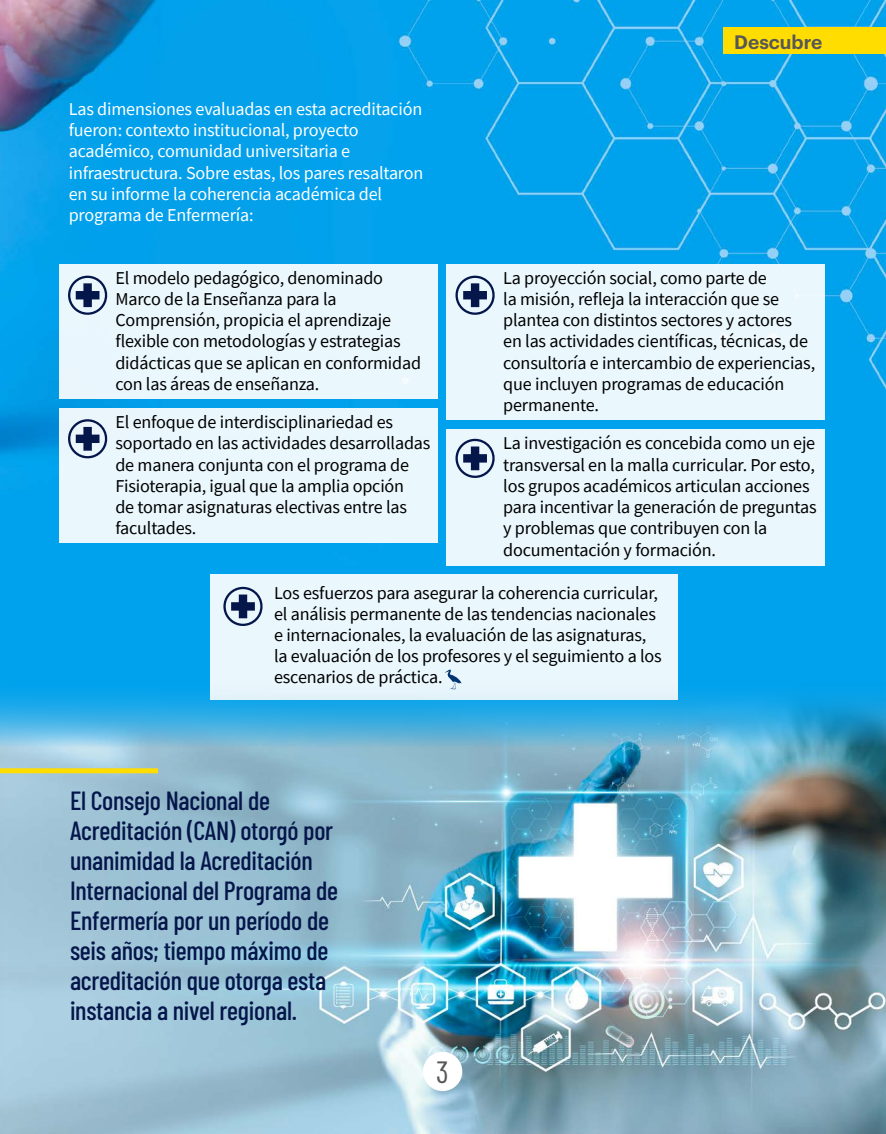
<style>
.page{position:relative;width:886px;height:1134px;background:#fff}
.page>*{position:absolute;margin:0;border:0;box-sizing:border-box;transform-origin:0 0}
.t1{font:30.75px "Barlow Condensed";color:#575756}
.t2{font:500 26.25px/30px "Barlow Condensed";letter-spacing:-.01em;color:#04164a}
.t3{font:600 19px "Graphik";color:#575756}
.t4{font:18.12px/21.2px "Source Sans Pro";letter-spacing:-.01em;color:#000}
.t5{font:18.12px/21.2px "Source Sans Pro";letter-spacing:-.01em;color:#fff}
</style>
<div class="page">
<img style="left:0;top:0;width:886px;height:677px">
<div style="left:59px;top:264px;width:379px;height:135px;background:#eaf7fd"></div>
<div style="left:447px;top:264px;width:378px;height:156px;background:#eaf7fd"></div>
<div style="left:59px;top:408px;width:379px;height:135px;background:#eaf7fd"></div>
<div style="left:447px;top:429px;width:378px;height:137px;background:#eaf7fd"></div>
<div style="left:210px;top:574px;width:468px;height:125px;background:#eaf7fd"></div>
<div style="left:723px;top:27px;width:163px;height:26px;background:#fd0"></div>
<img style="left:0;top:677px;width:886px;height:457px">
<div style="left:0;top:768px;width:158px;height:5px;background:#fd0"></div>
<svg style="left:68px;top:276px;width:40px;height:39px"></svg>
<svg style="left:455px;top:276px;width:40px;height:39px"></svg>
<svg style="left:455px;top:439px;width:40px;height:39px"></svg>
<svg style="left:223px;top:587px;width:40px;height:39px"></svg>
<svg style="left:68px;top:419px;width:40px;height:40px"></svg>
<div style="left:423px;top:1052px;width:39px;height:39px;background:#fff;border-radius:50%"></div>
<svg style="left:444px;top:670px;width:18px;height:20px"></svg>
<p class="t5" style="left:69px;top:98px;width:356px">Las dimensiones evaluadas en esta acreditación fueron: contexto institucional, proyecto académico, comunidad universitaria e infraestructura. Sobre estas, los pares resaltaron en su informe la coherencia académica del programa de Enfermería:</p>
<p class="t3" style="left:734px;top:28px;width:90px">Descubre</p>
<p class="t4" style="left:503px;top:267px;width:313px">La proyección social, como parte de<br>la misión, refleja la interacción que se plantea con distintos sectores y actores en las actividades científicas, técnicas, de consultoría e intercambio de experiencias, que incluyen programas de educación permanente.</p>
<p class="t4" style="left:503px;top:433px;width:315px">La investigación es concebida como un eje transversal en la malla curricular. Por esto, los grupos académicos articulan acciones para incentivar la generación de preguntas y problemas que contribuyen con la documentación y formación.</p>
<p class="t4" style="left:274px;top:582px;width:389px">Los esfuerzos para asegurar la coherencia curricular, el análisis permanente de las tendencias nacionales e internacionales, la evaluación de las asignaturas, la evaluación de los profesores y el seguimiento a los escenarios de práctica.</p>
<p class="t4" style="left:115px;top:267px;width:307px">El modelo pedagógico, denominado Marco de la Enseñanza para la Comprensión, propicia el aprendizaje flexible con metodologías y estrategias didácticas que se aplican en conformidad con las áreas de enseñanza.</p>
<p class="t4" style="left:115px;top:411px;width:316px">El enfoque de interdisciplinariedad es soportado en las actividades desarrolladas de manera conjunta con el programa de Fisioterapia, igual que la amplia opción<br>de tomar asignaturas electivas entre las facultades.</p>
<h2 class="t2" style="left:70px;top:784px;width:270px">El Consejo Nacional de<br>Acreditación (CAN) otorgó por unanimidad la Acreditación<br>Internacional del Programa de<br>Enfermería por un período de seis años; tiempo máximo de acreditación que otorga esta instancia a nivel regional.</h2>
<h1 class="t1" style="left:436px;top:1050px;width:14px">3</h1>
</div>
